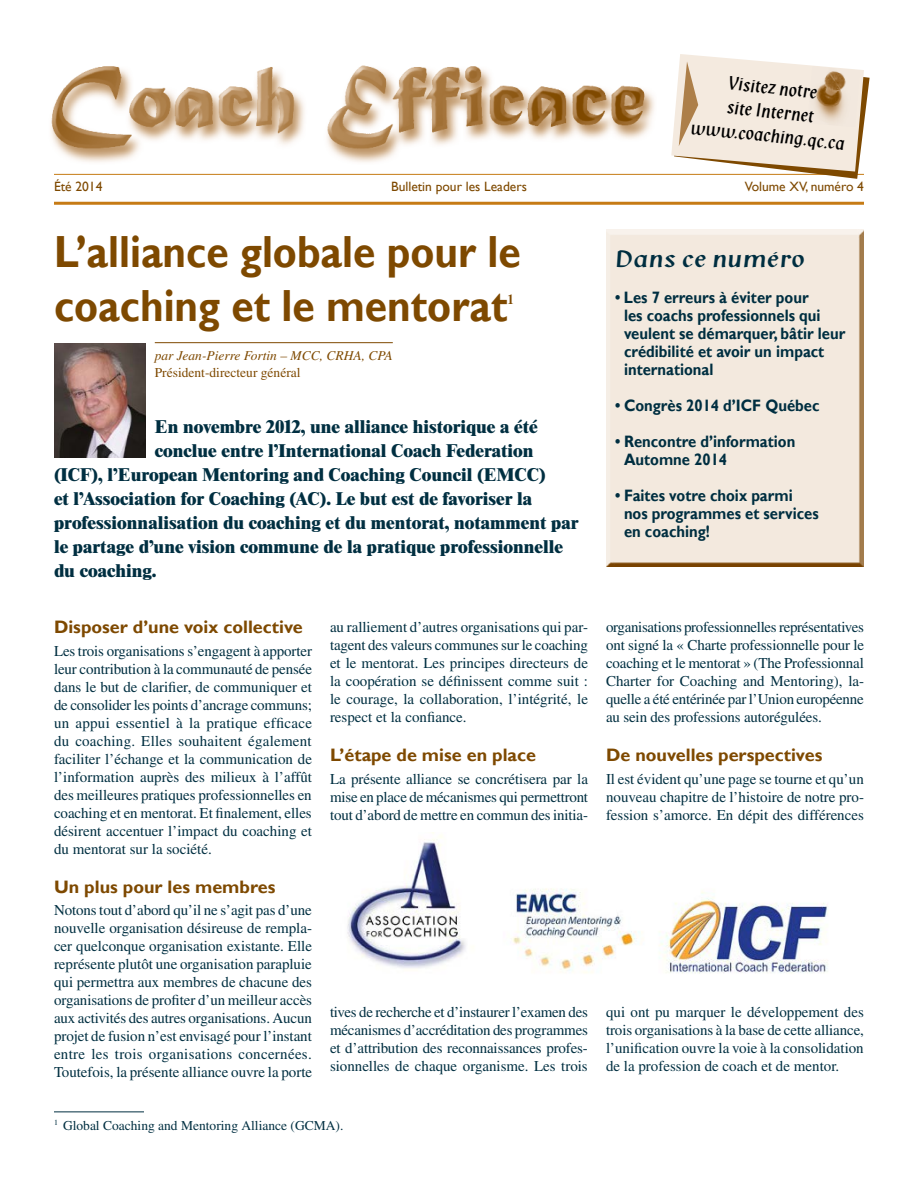
<style>
.page{position:relative;width:918px;height:1188px;background:#fff}
.page>*{position:absolute;margin:0;border:0;box-sizing:border-box;transform-origin:0 0}
.t1{font:700 45px/54px "Gill Sans";color:#7e4900;scale:.9 1}
.t2{font:22.5px "Klang";color:#002f41;scale:1.3 1}
.t3{font:800 18px "Times";color:#002f41}
.t4{font:700 18px "Gill Sans";color:#7e4900}
.t5{font:18px/24px "Klang";color:#000;text-align:center}
.t6{font:700 16.5px/18px "Gill Sans";color:#002f41;scale:.9 1}
.t7{font:15px/18px "Times";color:#002f41;text-align:justify}
.t8{font:700 13.95px "Times";color:#7e4900;scale:.9 1}
.t9{font:13.5px "Gill Sans";color:#7e4900}
.t10{font:13.5px "Times";color:#002f41}
.t11{font:italic 13.5px "Times";color:#7e4900}
.t12{font:13.5px "Times";color:#7e4900}
</style>
<div class="page">
<hr style="left:54px;top:174px;width:810px;height:1px;background:#c67b15">
<hr style="left:155px;top:342px;width:238px;height:1px;background:#7e4900">
<img style="left:51px;top:65px;width:604px;height:97px">
<hr style="left:54px;top:202px;width:810px;height:3px;background:#c67b15">
<svg style="left:671px;top:54px;width:199px;height:125px"></svg>
<img style="left:54px;top:344px;width:92px;height:113px">
<div style="left:606px;top:229px;width:258px;height:338px;background:#f3e9de"></div>
<img style="left:347px;top:832px;width:481px;height:142px">
<hr style="left:54px;top:1112px;width:90px;height:1px;background:#002f41">
<p class="t5" style="left:697px;top:68px;width:156px;rotate:6deg">Visitez notre<br>site Internet www.coaching.qc.ca</p>
<p class="t9" style="left:54px;top:178px;width:50px">Été 2014</p>
<p class="t9" style="left:391px;top:178px;width:137px">Bulletin pour les Leaders</p>
<p class="t9" style="left:745px;top:178px;width:121px">Volume XV, numéro 4</p>
<h1 class="t1" style="left:54px;top:226px;width:520px">L’alliance globale pour le coaching et le mentorat</h1>
<p class="t8" style="left:507px;top:291px;width:8px">1</p>
<p class="t11" style="left:155px;top:348px;width:240px">par Jean-Pierre Fortin – MCC, CRHA, CPA</p>
<p class="t12" style="left:155px;top:365px;width:147px">Président-directeur général</p>
<p class="t3" style="left:155px;top:416px;width:385px">En novembre 2012, une alliance historique a été</p>
<p class="t3" style="left:155px;top:440px;width:380px">conclue entre l’International Coach Federation</p>
<p class="t3" style="left:54px;top:464px;width:493px">(ICF), l’European Mentoring and Coaching Council (EMCC)</p>
<p class="t3" style="left:54px;top:488px;width:480px">et l’Association for Coaching (AC). Le but est de favoriser la</p>
<p class="t3" style="left:54px;top:512px;width:526px">professionnalisation du coaching et du mentorat, notamment par</p>
<p class="t3" style="left:54px;top:536px;width:511px">le partage d’une vision commune de la pratique professionnelle</p>
<p class="t3" style="left:54px;top:560px;width:104px">du coaching.</p>
<p class="t4" style="left:54px;top:616px;width:250px">Disposer d’une voix collective</p>
<p class="t7" style="left:54px;top:641px;width:260px">Les trois organisations s’engagent à apporter leur contribution à la communauté de pensée dans le but de clarifier, de communiquer et de consolider les points d’ancrage communs; un appui essentiel à la pratique efficace du coaching. Elles souhaitent également faciliter l’échange et la communication de l’information auprès des milieux à l’affût des meilleures pratiques professionnelles en coaching et en mentorat. Et finalement, elles désirent accentuer l’impact du coaching et du mentorat sur la société.</p>
<p class="t4" style="left:54px;top:876px;width:223px">Un plus pour les membres</p>
<p class="t7" style="left:54px;top:901px;width:260px">Notons tout d’abord qu’il ne s’agit pas d’une nouvelle organisation désireuse de rempla&shy;cer quelconque organisation existante. Elle représente plutôt une organisation parapluie qui permettra aux membres de chacune des organisations de profiter d’un meilleur accès aux activités des autres organisations. Aucun projet de fusion n’est envisagé pour l’instant entre les trois organisations concernées.<br>Toutefois, la présente alliance ouvre la porte</p>
<p class="t7" style="left:330px;top:618px;width:260px">au ralliement d’autres organisations qui par&shy;tagent des valeurs communes sur le coaching et le mentorat. Les principes directeurs de la coopération se définissent comme suit : le courage, la collaboration, l’intégrité, le respect et la confiance.</p>
<p class="t4" style="left:330px;top:744px;width:208px">L’étape de mise en place</p>
<p class="t7" style="left:330px;top:770px;width:260px">La présente alliance se concrétisera par la mise en place de mécanismes qui permettront tout d’abord de mettre en commun des initia-</p>
<p class="t7" style="left:330px;top:1003px;width:260px">tives de recherche et d’instaurer l’examen des mécanismes d’accréditation des programmes et d’attribution des reconnaissances profes&shy;sionnelles de chaque organisme. Les trois</p>
<p class="t10" style="left:54px;top:1117px;width:291px"><sup>1</sup> Global Coaching and Mentoring Alliance (GCMA).</p>
<h2 class="t2" style="left:615px;top:247px;width:147px">Dans ce numéro</h2>
<p class="t6" style="left:624px;top:289px;width:248px;text-indent:-9px">• Les 7 erreurs à éviter pour<br>les coachs professionnels qui veulent se démarquer, bâtir leur crédibilité et avoir un impact international</p>
<p class="t6" style="left:615px;top:397px;width:229px">• Congrès 2014 d’ICF Québec</p>
<p class="t6" style="left:624px;top:433px;width:192px;text-indent:-9px">• Rencontre d’information<br>Automne 2014</p>
<p class="t6" style="left:624px;top:487px;width:218px;text-indent:-9px">• Faites votre choix parmi nos programmes et services en coaching!</p>
<p class="t7" style="left:606px;top:618px;width:260px">organisations professionnelles représentatives ont signé la « Charte professionnelle pour le coaching et le mentorat » (The Professionnal Charter for Coaching and Mentoring), la&shy;quelle a été entérinée par l’Union européenne au sein des professions autorégulées.</p>
<p class="t4" style="left:606px;top:744px;width:218px">De nouvelles perspectives</p>
<p class="t7" style="left:606px;top:770px;width:260px">Il est évident qu’une page se tourne et qu’un nouveau chapitre de l’histoire de notre pro&shy;fession s’amorce. En dépit des différences</p>
<p class="t7" style="left:606px;top:1003px;width:260px">qui ont pu marquer le développement des trois organisations à la base de cette alliance, l’unification ouvre la voie à la consolidation de la profession de coach et de mentor.</p>
</div>
